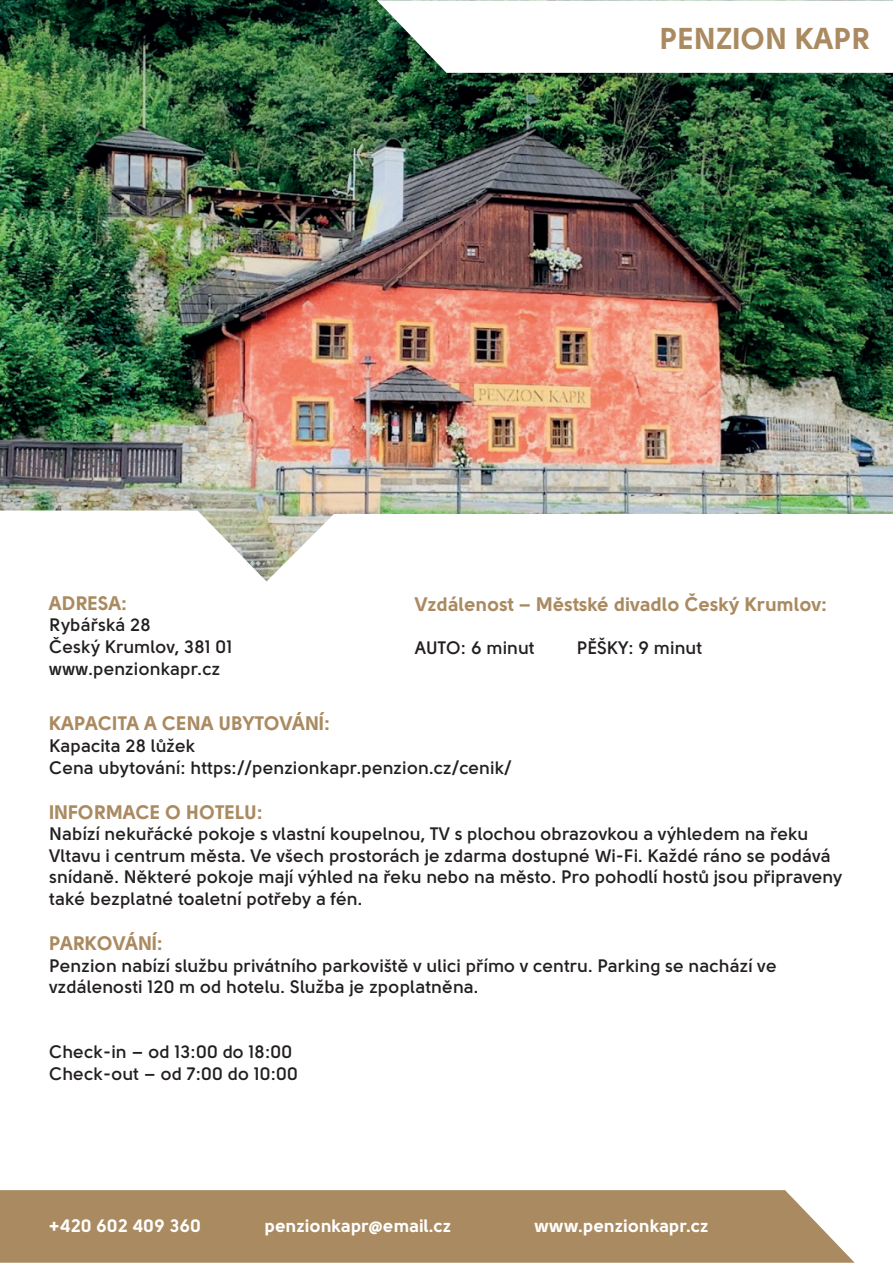
<style>
.page{position:relative;width:893px;height:1263px;background:#fff}
.page>*{position:absolute;margin:0;border:0;box-sizing:border-box;transform-origin:0 0}
.t1{font:30px "Solomon Sans Bold";color:#aa8a60}
.t2{font:19.5px "Solomon Sans Bold";color:#aa8a60}
.t3{font:700 18px/21.6px "Solomon Sans Semi";color:#231f20}
.t4{font:18px "Solomon Sans Bold";color:#fff}
</style>
<div class="page">
<img style="left:0;top:0;width:893px;height:510px">
<svg style="left:0;top:510px;width:893px;height:72px"></svg>
<svg style="left:377px;top:0;width:516px;height:73px"></svg>
<div style="left:0;top:1190px;width:855px;height:73px;background:#aa8a60"></div>
<h1 class="t1" style="left:660px;top:21px;width:212px">PENZION KAPR</h1>
<p class="t2" style="left:49px;top:591px;width:79px">ADRESA:</p>
<p class="t3" style="left:49px;top:614px;width:185px">Rybářská 28<br>Český Krumlov, 381 01 www.penzionkapr.cz</p>
<p class="t2" style="left:415px;top:593px;width:414px">Vzdálenost – Městské divadlo Český Krumlov:</p>
<p class="t3" style="left:415px;top:637px;width:121px">AUTO: 6 minut</p>
<p class="t3" style="left:577px;top:637px;width:127px">PĚŠKY: 9 minut</p>
<p class="t2" style="left:49px;top:712px;width:282px">KAPACITA A CENA UBYTOVÁNÍ:</p>
<p class="t3" style="left:49px;top:735px;width:464px">Kapacita 28 lůžek<br>Cena ubytování: https://penzionkapr.penzion.cz/cenik/</p>
<p class="t2" style="left:49px;top:800px;width:215px">INFORMACE O HOTELU:</p>
<p class="t3" style="left:49px;top:823px;width:795px">Nabízí nekuřácké pokoje s vlastní koupelnou, TV s plochou obrazovkou a výhledem na řeku Vltavu i centrum města. Ve všech prostorách je zdarma dostupné Wi-Fi. Každé ráno se podává snídaně. Některé pokoje mají výhled na řeku nebo na město. Pro pohodlí hostů jsou připraveny také bezplatné toaletní potřeby a fén.</p>
<p class="t2" style="left:49px;top:931px;width:115px">PARKOVÁNÍ:</p>
<p class="t3" style="left:49px;top:954px;width:729px">Penzion nabízí službu privátního parkoviště v ulici přímo v centru. Parking se nachází ve vzdálenosti 120 m od hotelu. Služba je zpoplatněna.</p>
<p class="t3" style="left:49px;top:1041px;width:250px">Check-in – od 13:00 do 18:00<br>Check-out – od 7:00 do 10:00</p>
<p class="t4" style="left:49px;top:1215px;width:154px">+420 602 409 360</p>
<p class="t4" style="left:265px;top:1215px;width:188px">penzionkapr@email.cz</p>
<p class="t4" style="left:535px;top:1215px;width:175px">www.penzionkapr.cz</p>
</div>
